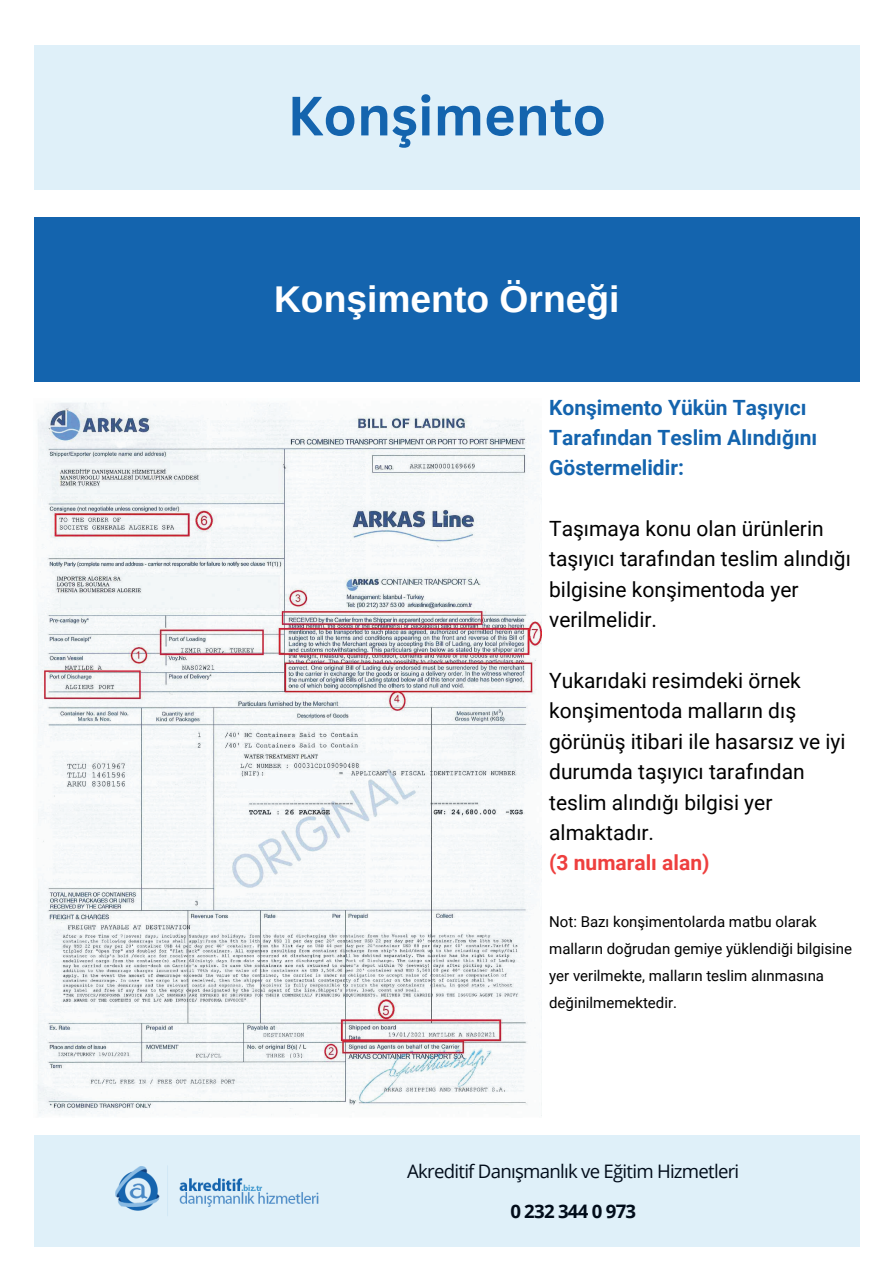
<style>
.page{position:relative;width:894px;height:1264px;background:#fff}
.page>*{position:absolute;margin:0;border:0;box-sizing:border-box;transform-origin:0 0}
.t1{font:700 54px "Canva Sans";color:#1464ae}
.t2{font:700 37.2px "Arimo";color:#fff}
.t3{font:21px/30.3px "Roboto";color:#000}
.t4{font:700 21px/30.3px "Roboto";color:#1464ae}
.t5{font:700 21px "Roboto";color:#ee3f3e}
.t6{font:18.6px "Open Sans";letter-spacing:-.04em;color:#010c1a}
.t7{font:700 18.6px "Open Sans";letter-spacing:-.04em;color:#010c1a}
.t8{font:15px/27px "Roboto";color:#000}
</style>
<div class="page">
<div style="left:34px;top:217px;width:825px;height:164px;background:#1464ae"></div>
<div style="left:34px;top:1134px;width:825px;height:112px;background:#dff0f9"></div>
<img style="left:115px;top:1166px;width:204px;height:50px">
<div style="left:34px;top:45px;width:825px;height:144px;background:#dff0f9"></div>
<img style="left:37px;top:402px;width:504px;height:713px">
<h1 class="t1" style="left:287px;top:84px;width:320px">Konşimento</h1>
<h2 class="t2" style="left:274px;top:274px;width:347px">Konşimento Örneği</h2>
<p class="t4" style="left:549px;top:391px;width:269px">Konşimento Yükün Taşıyıcı<br>Tarafından Teslim Alındığını<br>Göstermelidir:</p>
<p class="t3" style="left:549px;top:512px;width:303px">Taşımaya konu olan ürünlerin taşıyıcı tarafından teslim alındığı bilgisine konşimentoda yer verilmelidir.</p>
<p class="t3" style="left:549px;top:664px;width:298px">Yukarıdaki resimdeki örnek konşimentoda malların dış görünüş itibari ile hasarsız ve iyi durumda taşıyıcı tarafından teslim alındığı bilgisi yer almaktadır.</p>
<p class="t5" style="left:549px;top:848px;width:162px">(3 numaralı alan)</p>
<p class="t8" style="left:549px;top:907px;width:304px">Not: Bazı konşimentolarda matbu olarak malların doğrudan gemiye yüklendiği bilgisine yer verilmekte, malların teslim alınmasına değinilmemektedir.</p>
<p class="t6" style="left:407px;top:1158px;width:333px">Akreditif Danışmanlık ve Eğitim Hizmetleri</p>
<p class="t7" style="left:510px;top:1197px;width:127px">0 232 344 0 973</p>
</div>
